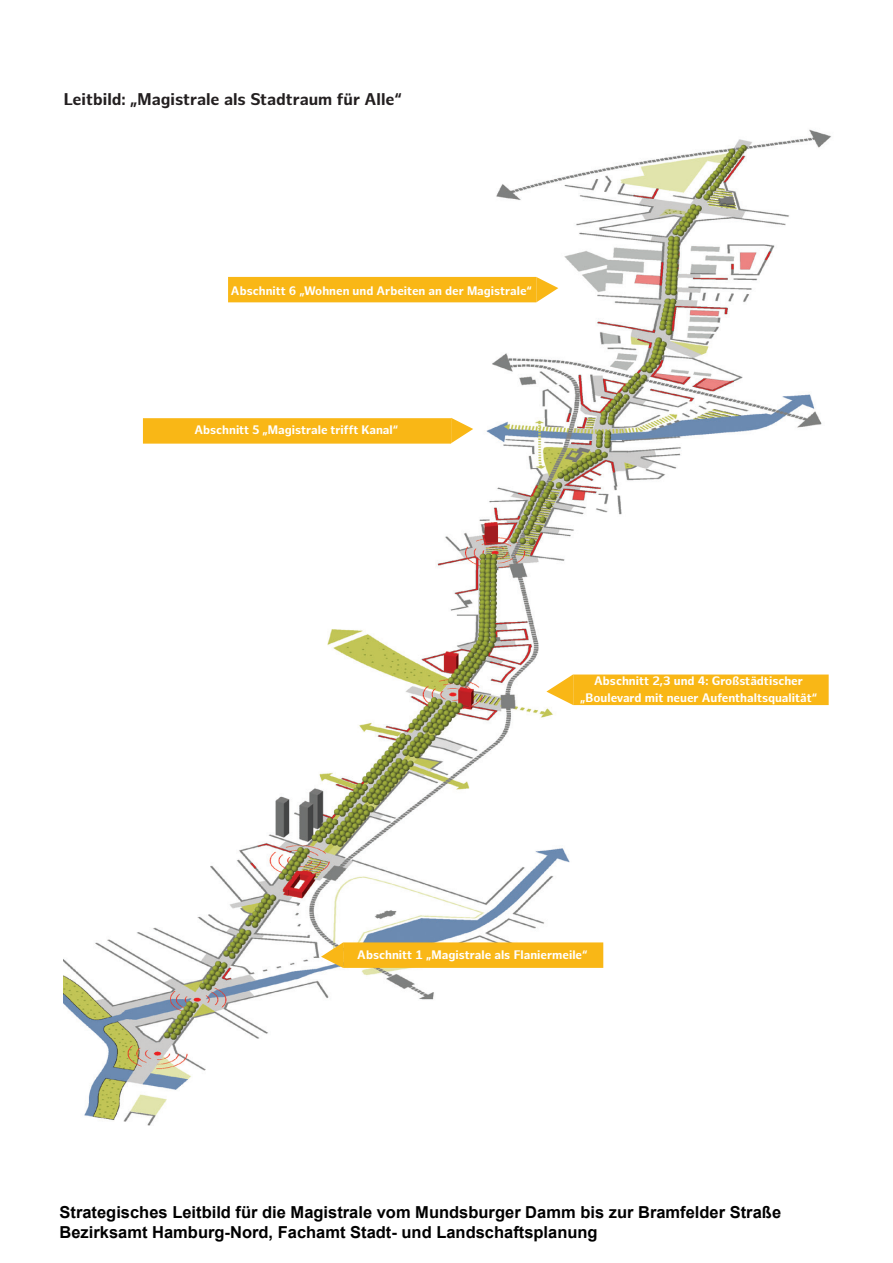
<style>
.page{position:relative;width:893px;height:1263px;background:#fff}
.page>*{position:absolute;margin:0;border:0;box-sizing:border-box;transform-origin:0 0}
.t1{font:700 16.5px/19.8px "Arial";color:#000}
.t2{font:700 16.5px "Hamburg Sans";color:#231f20}
.t3{font:700 12px/16.2px "Hamburg Sans";color:#fff;text-align:center}
</style>
<div class="page">
<img style="left:64px;top:129px;width:767px;height:997px">
<div style="left:228px;top:277px;width:330px;height:25px;background:#f9b716"></div>
<svg style="left:546px;top:674px;width:283px;height:31px;background:#f9bb25"></svg>
<svg style="left:143px;top:418px;width:330px;height:26px;background:#f9ba22"></svg>
<svg style="left:321px;top:942px;width:282px;height:26px;background:#f7b922"></svg>
<h1 class="t2" style="left:64px;top:90px;width:340px">Leitbild: „Magistrale als Stadtraum für Alle“</h1>
<p class="t3" style="left:231px;top:283px;width:303px">Abschnitt 6 „Wohnen und Arbeiten an der Magistrale“</p>
<p class="t3" style="left:194px;top:422px;width:205px">Abschnitt 5 „Magistrale trifft Kanal“</p>
<p class="t3" style="left:580px;top:673px;width:239px">Abschnitt 2,3 und 4: Großstädtischer „Boulevard mit neuer Aufenthaltsqualität“</p>
<p class="t3" style="left:357px;top:947px;width:232px">Abschnitt 1 „Magistrale als Flaniermeile“</p>
<h1 class="t1" style="left:60px;top:1202px;width:723px">Strategisches Leitbild für die Magistrale vom Mundsburger Damm bis zur Bramfelder Straße<br>Bezirksamt Hamburg-Nord, Fachamt Stadt- und Landschaftsplanung</h1>
</div>
